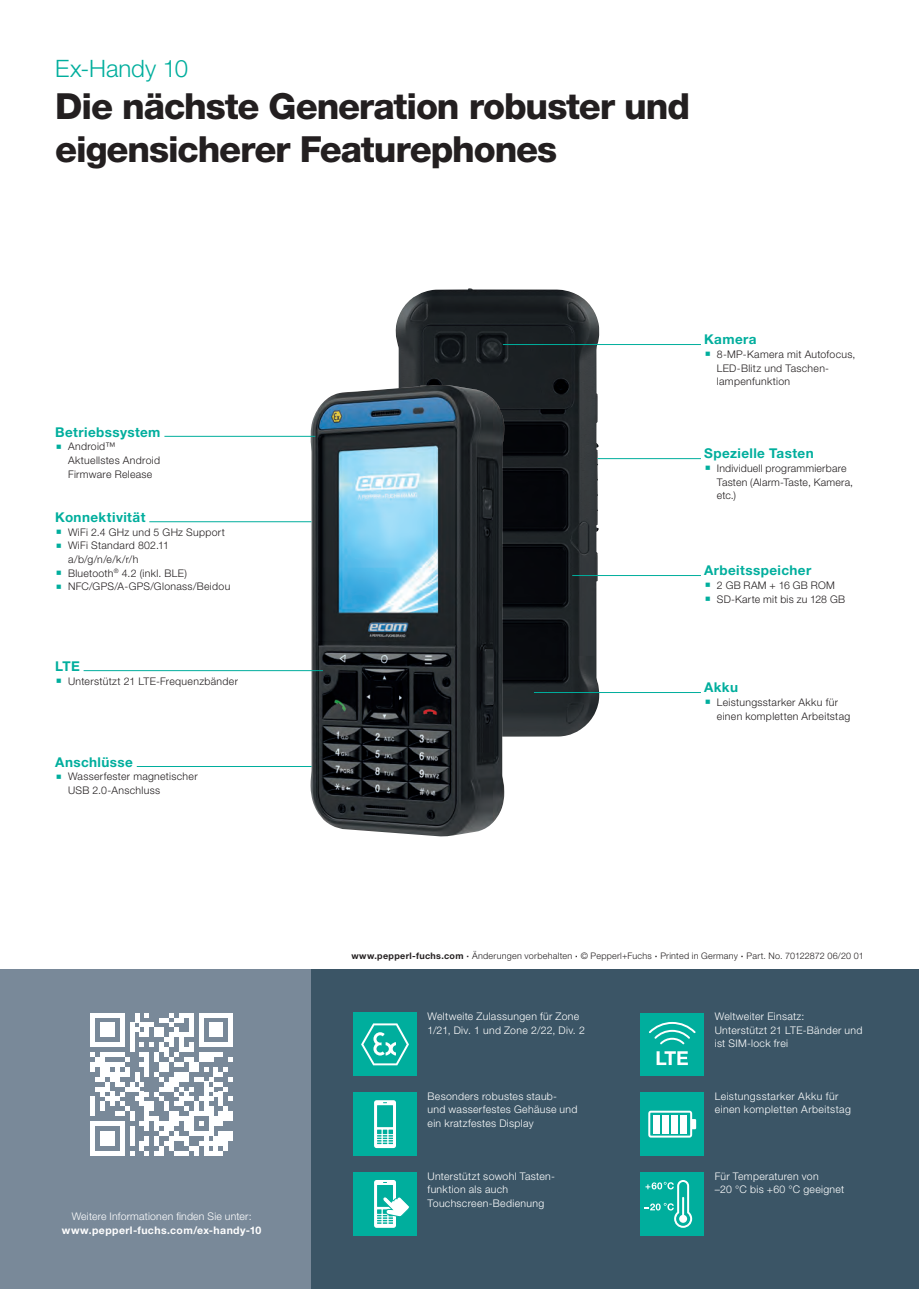
<style>
.page{position:relative;width:919px;height:1289px;background:#fff}
.page>*{position:absolute;margin:0;border:0;box-sizing:border-box;transform-origin:0 0}
.t1{font:800 36px/42.5px "Helvetica Neue LT Pro";letter-spacing:-.03em;color:#231f20}
.t2{font:300 24px "Helvetica Neue LTW1 G";color:#00ae9d}
.t3{font:700 13.5px "Helvetica Neue LTW1 G";letter-spacing:.03em;color:#00ae9d}
.t4{font:300 10.5px/13.6px "Helvetica Neue LTW1 G";letter-spacing:.03em;color:#231f20}
.t5{font:300 10.5px/13.6px "Helvetica Neue LTW1 G";letter-spacing:.03em;color:#fff}
.t6{font:700 10.5px "Helvetica Neue LTW1 G";letter-spacing:.04em;color:#fff}
.t7{font:300 9px "Helvetica Neue LTW1 G";letter-spacing:.03em;color:#231f20}
.s1{font-weight:700}
.s2{font-weight:400;font-size:12px}
</style>
<div class="page">
<div style="left:310px;top:969px;width:608px;height:319px;background:#3b5566"></div>
<div style="left:0;top:969px;width:310px;height:319px;background:#798999"></div>
<img style="left:395px;top:288px;width:206px;height:448px">
<img style="left:309px;top:385px;width:195px;height:452px">
<svg style="left:90px;top:1013px;width:143px;height:142px"></svg>
<div style="left:228px;top:1111px;width:5px;height:10px;background:#fff"></div>
<div style="left:228px;top:1130px;width:5px;height:10px;background:#fff"></div>
<div style="left:353px;top:1012px;width:64px;height:64px;background:#00ae9d"></div>
<svg style="left:361px;top:1023px;width:48px;height:42px"></svg>
<div style="left:640px;top:1012px;width:63px;height:63px;background:#00ae9d"></div>
<svg style="left:649px;top:1022px;width:47px;height:43px"></svg>
<div style="left:353px;top:1092px;width:64px;height:63px;background:#00ae9d"></div>
<svg style="left:374px;top:1100px;width:22px;height:48px"></svg>
<div style="left:640px;top:1092px;width:64px;height:63px;background:#00ae9d"></div>
<svg style="left:648px;top:1110px;width:48px;height:27px"></svg>
<div style="left:671px;top:1114px;width:7px;height:19px;background:#fff"></div>
<div style="left:662px;top:1114px;width:7px;height:19px;background:#fff"></div>
<div style="left:653px;top:1114px;width:7px;height:19px;background:#fff"></div>
<div style="left:680px;top:1114px;width:7px;height:19px;background:#fff"></div>
<div style="left:353px;top:1171px;width:64px;height:64px;background:#00ae9d"></div>
<svg style="left:374px;top:1180px;width:35px;height:47px"></svg>
<div style="left:640px;top:1171px;width:64px;height:64px;background:#00ae9d"></div>
<svg style="left:644px;top:1180px;width:48px;height:47px"></svg>
<hr style="left:164px;top:436px;width:151px;height:1px;background:#00ae9d">
<hr style="left:534px;top:692px;width:167px;height:1px;background:#00ae9d">
<hr style="left:149px;top:521px;width:162px;height:1px;background:#00ae9d">
<hr style="left:84px;top:670px;width:239px;height:1px;background:#00ae9d">
<hr style="left:137px;top:766px;width:174px;height:1px;background:#00ae9d">
<hr style="left:503px;top:344px;width:198px;height:1px;background:#00ae9d">
<hr style="left:597px;top:458px;width:104px;height:1px;background:#00ae9d">
<hr style="left:572px;top:575px;width:129px;height:1px;background:#00ae9d">
<h2 class="t2" style="left:55px;top:53px;width:134px">Ex-Handy 10</h2>
<h1 class="t1" style="left:55px;top:85px;width:636px">Die nächste Generation robuster und eigensicherer Featurephones</h1>
<p class="t3" style="left:55px;top:423px;width:107px">Betriebssystem</p>
<p class="t4" style="left:68px;top:440px;width:94px">Android™<br>Aktuellstes Android<br>Firmware Release</p>
<p class="t3" style="left:55px;top:509px;width:92px">Konnektivität</p>
<p class="t4" style="left:68px;top:525px;width:164px">WiFi 2.4 GHz und 5 GHz Support<br>WiFi Standard 802.11 a/b/g/n/e/k/r/h<br>Bluetooth<sup>®</sup> 4.2 (inkl. BLE)<br>NFC/GPS/A-GPS/Glonass/Beidou</p>
<p class="t3" style="left:55px;top:658px;width:26px">LTE</p>
<p class="t4" style="left:68px;top:674px;width:171px">Unterstützt 21 LTE-Frequenzbänder</p>
<p class="t3" style="left:55px;top:753px;width:79px">Anschlüsse</p>
<p class="t4" style="left:68px;top:769px;width:131px">Wasserfester magnetischer<br>USB 2.0-Anschluss</p>
<p class="t3" style="left:704px;top:331px;width:54px">Kamera</p>
<p class="t4" style="left:716px;top:347px;width:140px">8-MP-Kamera mit Autofocus,<br>LED-Blitz und Taschen&shy;lampenfunktion</p>
<p class="t3" style="left:704px;top:445px;width:111px">Spezielle Tasten</p>
<p class="t4" style="left:716px;top:461px;width:138px">Individuell programmierbare<br>Tasten (Alarm-Taste, Kamera, etc.)</p>
<p class="t3" style="left:704px;top:562px;width:109px">Arbeitsspeicher</p>
<p class="t4" style="left:716px;top:578px;width:130px">2 GB RAM + 16 GB ROM<br>SD-Karte mit bis zu 128 GB</p>
<p class="t3" style="left:704px;top:679px;width:35px">Akku</p>
<p class="t4" style="left:716px;top:695px;width:135px">Leistungsstarker Akku für einen kompletten Arbeitstag</p>
<p class="t7" style="left:351px;top:950px;width:513px"><span class="s1">www.pepperl-fuchs.com</span> <span class="s2">·</span> Änderungen vorbehalten <span class="s2">·</span> © Pepperl+Fuchs <span class="s2">·</span> Printed in Germany <span class="s2">·</span> Part. No. 70122872 06/20 01</p>
<p class="t5" style="left:427px;top:1009px;width:159px">Weltweite Zulassungen für Zone<br>1/21, Div. 1 und Zone 2/22, Div. 2</p>
<p class="t5" style="left:714px;top:1009px;width:149px">Weltweiter Einsatz:<br>Unterstützt 21 LTE-Bänder und ist SIM-lock frei</p>
<p class="t5" style="left:427px;top:1089px;width:151px">Besonders robustes staub&shy;und wasserfestes Gehäuse und ein kratzfestes Display</p>
<p class="t5" style="left:714px;top:1089px;width:138px">Leistungsstarker Akku für einen kompletten Arbeitstag</p>
<p class="t5" style="left:72px;top:1209px;width:181px">Weitere Informationen finden Sie unter:</p>
<p class="t6" style="left:62px;top:1223px;width:201px">www.pepperl-fuchs.com/ex-handy-10</p>
<p class="t5" style="left:427px;top:1168px;width:128px">Unterstützt sowohl Tasten&shy;funktion als auch<br>Touchscreen-Bedienung</p>
<p class="t5" style="left:714px;top:1168px;width:131px">Für Temperaturen von<br>–20 °C bis +60 °C geeignet</p>
</div>
